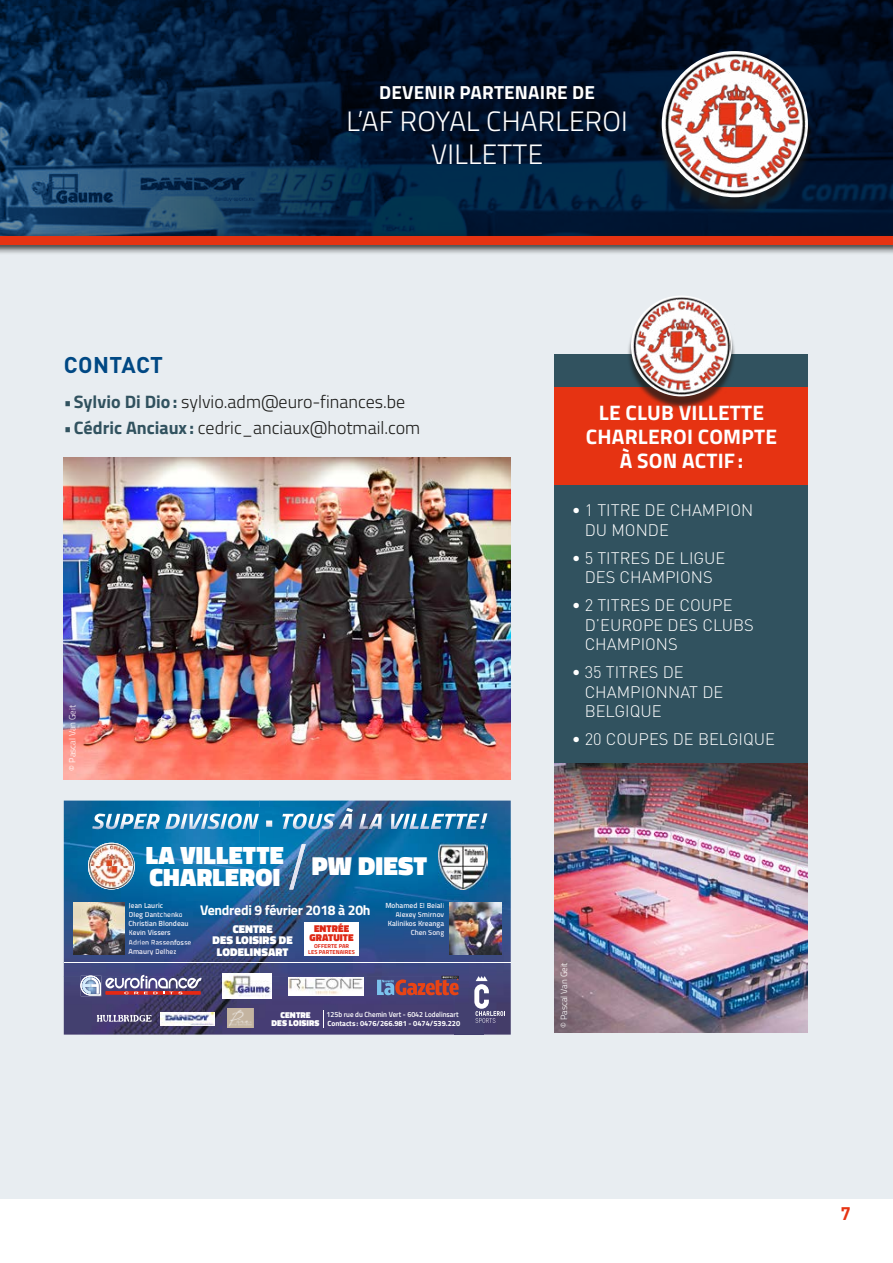
<style>
.page{position:relative;width:893px;height:1263px;background:#fff}
.page>*{position:absolute;margin:0;border:0;box-sizing:border-box;transform-origin:0 0}
.t1{font:300 28.05px/32.1px "Titillium";letter-spacing:.01em;color:#fff;text-align:center}
.t2{font:900 26.4px "Titillium";letter-spacing:.01em;color:#fff}
.t3{font:900 25.35px/21.6px "Titillium";letter-spacing:.01em;color:#fff}
.t4{font:700 22.5px "DIN";letter-spacing:.015em;color:#004884}
.t5{font:700 21px/24px "Titillium";letter-spacing:.01em;color:#fff;text-align:center}
.t6{font:700 18.9px "Titillium";letter-spacing:.01em;color:#fff}
.t7{font:300 18px "Titillium";color:#1d1d1b}
.t8{font:700 18px "DIN";color:#e63312}
.t9{font:300 16.5px/19.5px "DIN";color:#fff}
.t10{font:700 14.1px "Titillium";letter-spacing:-.02em;color:#fff}
.t11{font:900 11.4px/11.4px "Titillium";letter-spacing:.01em;color:#fff;text-align:center}
.t12{font:900 10.05px/8.4px "Titillium";letter-spacing:.01em;color:#df2815;text-align:center}
.t13{font:300 9px "Titillium";color:#fff}
.t14{font:900 8.55px/8.6px "Titillium";letter-spacing:.01em;color:#fff;text-align:center}
.t15{font:600 7.5px/9.1px "Titillium";color:#ebeaf4}
.t16{font:600 7.5px/9.1px "Titillium";color:#edecf5;text-align:right}
.t17{font:600 7.5px "Titillium";color:#fff;scale:.95 1}
.t18{font:700 7.5px "Titillium";color:#fff}
.t19{font:700 5.85px/5.8px "Titillium";letter-spacing:.01em;color:#df2815;text-align:center}
.s1{font-weight:700;color:#31525f}
.s2{color:#ededf5}
.s3{color:#ededf6}
.s4{color:#eeedf6}
.s5{color:#ececf5}
.s6{color:#edecf5}
.s7{color:#edecf6}
.s8{color:#ecebf4}
.s9{color:#ecebf5}
.s10{color:#eceaf4}
.s11{color:#ebe9f4}
.s12{color:#ebe9f3}
.s13{color:#ebebf4}
.s14{color:#ebeaf4}
</style>
<div class="page">
<div style="left:0;top:198px;width:893px;height:1001px;background:#e8edf1"></div>
<img style="left:64px;top:457px;width:447px;height:323px">
<img style="left:555px;top:762px;width:253px;height:270px">
<div style="left:555px;top:354px;width:253px;height:408px;background:#31525f"></div>
<div style="left:555px;top:387px;width:253px;height:98px;background:#e63312"></div>
<div style="left:627px;top:300px;width:109px;height:109px;background:#1d1d1b;opacity:.75"></div>
<img style="left:632px;top:297px;width:99px;height:98px">
<img style="left:64px;top:800px;width:391px;height:234px">
<img style="left:455px;top:800px;width:56px;height:59px">
<img style="left:483px;top:859px;width:28px;height:175px">
<img style="left:455px;top:890px;width:28px;height:144px">
<svg style="left:474px;top:976px;width:31px;height:47px"></svg>
<svg style="left:80px;top:975px;width:122px;height:21px;background:#907995"></svg>
<img style="left:222px;top:973px;width:50px;height:25px">
<svg style="left:377px;top:976px;width:82px;height:19px;background:#855362"></svg>
<div style="left:288px;top:977px;width:75px;height:18px;background:#fff"></div>
<img style="left:288px;top:977px;width:75px;height:17px">
<img style="left:92px;top:808px;width:395px;height:21px">
<img style="left:129px;top:903px;width:34px;height:6px">
<img style="left:129px;top:912px;width:53px;height:7px">
<img style="left:129px;top:921px;width:59px;height:5px">
<img style="left:129px;top:930px;width:41px;height:5px">
<img style="left:129px;top:939px;width:62px;height:5px">
<img style="left:129px;top:948px;width:47px;height:7px">
<img style="left:386px;top:903px;width:58px;height:5px">
<img style="left:396px;top:912px;width:48px;height:7px">
<img style="left:388px;top:921px;width:56px;height:7px">
<img style="left:411px;top:930px;width:33px;height:7px">
<svg style="left:97px;top:1015px;width:55px;height:7px"></svg>
<img style="left:228px;top:1008px;width:26px;height:20px">
<img style="left:161px;top:1012px;width:53px;height:13px">
<img style="left:73px;top:903px;width:52px;height:51px">
<img style="left:450px;top:903px;width:51px;height:51px">
<div style="left:304px;top:922px;width:55px;height:34px;background:#fff"></div>
<hr style="left:64px;top:962px;width:447px;height:1px;background:#fff">
<svg style="left:323px;top:1010px;width:1px;height:17px"></svg>
<img style="left:89px;top:843px;width:45px;height:46px">
<img style="left:289px;top:844px;width:17px;height:45px">
<img style="left:439px;top:842px;width:48px;height:48px">
<svg style="left:0;top:0;width:893px;height:230px;background:#051f3c"></svg>
<div style="left:655px;top:57px;width:159px;height:159px;background:#1d1d1b;opacity:.75"></div>
<img style="left:663px;top:53px;width:143px;height:143px">
<div style="left:0;top:230px;width:893px;height:25px;background:#1d1d1b;opacity:.75"></div>
<div style="left:0;top:236px;width:893px;height:8px;background:#e63312"></div>
<p class="t6" style="left:379px;top:78px;width:217px">DEVENIR PARTENAIRE DE</p>
<h1 class="t1" style="left:346px;top:104px;width:283px">L’AF ROYAL CHARLEROI<br>VILLETTE</h1>
<h3 class="t4" style="left:64px;top:350px;width:101px">CONTACT</h3>
<p class="t7" style="left:64px;top:389px;width:343px"><span class="s1">•Sylvio Di Dio:</span> sylvio.adm@euro-finances.be</p>
<p class="t7" style="left:64px;top:415px;width:358px"><span class="s1">•Cédric Anciaux :</span> cedric_anciaux@hotmail.com</p>
<p class="t13" style="left:66px;top:770px;width:67px;rotate:-90deg">© Pascal Van Geit</p>
<h3 class="t3" style="left:146px;top:844px;width:139px">LA VILLETTE<br>CHARLEROI</h3>
<h2 class="t2" style="left:312px;top:851px;width:117px">PW DIEST</h2>
<p class="t15" style="left:129px;top:902px;width:64px"><span class="s2">Je</span><span class="s3">an L</span><span class="s4">auric<br></span><span class="s5">Ol</span><span class="s6">eg</span> <span class="s3">D</span><span class="s7">an</span><span class="s3">tchenko<br></span><span class="s5">Christ</span><span class="s6">ian Blondeau<br></span><span class="s8">Kevin</span> <span class="s9">Vissers<br></span>Adrien Rasse<span class="s8">nfos</span><span class="s10">se<br></span><span class="s11">Am</span><span class="s12">aury</span> D<span class="s11">el</span>hez</p>
<p class="t16" style="left:385px;top:902px;width:60px"><span class="s4">Mo</span><span class="s3">ha</span><span class="s4">med</span> <span class="s3">El Bei</span><span class="s2">ali<br></span><span class="s7">Al</span>exey Smirn<span class="s5">ov<br></span>Kalini<span class="s9">kos Kr</span><span class="s5">ea</span><span class="s9">nga<br>Ch</span><span class="s8">en</span> <span class="s13">S</span><span class="s14">ong</span></p>
<p class="t10" style="left:200px;top:902px;width:172px">Vendredi 9 février 2018 à 20h</p>
<p class="t11" style="left:213px;top:923px;width:82px">CENTRE<br>DES LOISIRS DE<br>LODELINSART</p>
<p class="t12" style="left:310px;top:925px;width:46px">ENTRÉE<br>GRATUITE</p>
<p class="t19" style="left:308px;top:943px;width:48px">OFFERTE PAR<br>LES PARTENAIRES</p>
<p class="t17" style="left:326px;top:1011px;width:141px">125b rue du Chemin Vert - 6042 Lodelinsart</p>
<p class="t18" style="left:327px;top:1019px;width:134px">Contacts : 0476/266.981 - 0474/539.220</p>
<p class="t14" style="left:271px;top:1010px;width:50px">CENTRE<br>DES LOISIRS</p>
<p class="t5" style="left:586px;top:399px;width:193px">LE CLUB VILLETTE<br>CHARLEROI COMPTE<br>À SON ACTIF:</p>
<p class="t9" style="left:585px;top:500px;width:170px;text-indent:-13px">• 1 TITRE DE CHAMPION<br>DU MONDE</p>
<p class="t9" style="left:572px;top:548px;width:155px;text-align:center">• 5 TITRES DE LIGUE<br>DES CHAMPIONS</p>
<p class="t9" style="left:585px;top:595px;width:171px;text-indent:-13px">• 2 TITRES DE COUPE<br>D’EUROPE DES CLUBS<br>CHAMPIONS</p>
<p class="t9" style="left:585px;top:662px;width:140px;text-indent:-13px">• 35 TITRES DE<br>CHAMPIONNAT DE<br>BELGIQUE</p>
<p class="t9" style="left:572px;top:729px;width:205px">• 20 COUPES DE BELGIQUE</p>
<p class="t13" style="left:557px;top:1028px;width:67px;rotate:-90deg">© Pascal Van Geit</p>
<p class="t8" style="left:841px;top:1202px;width:11px">7</p>
</div>
